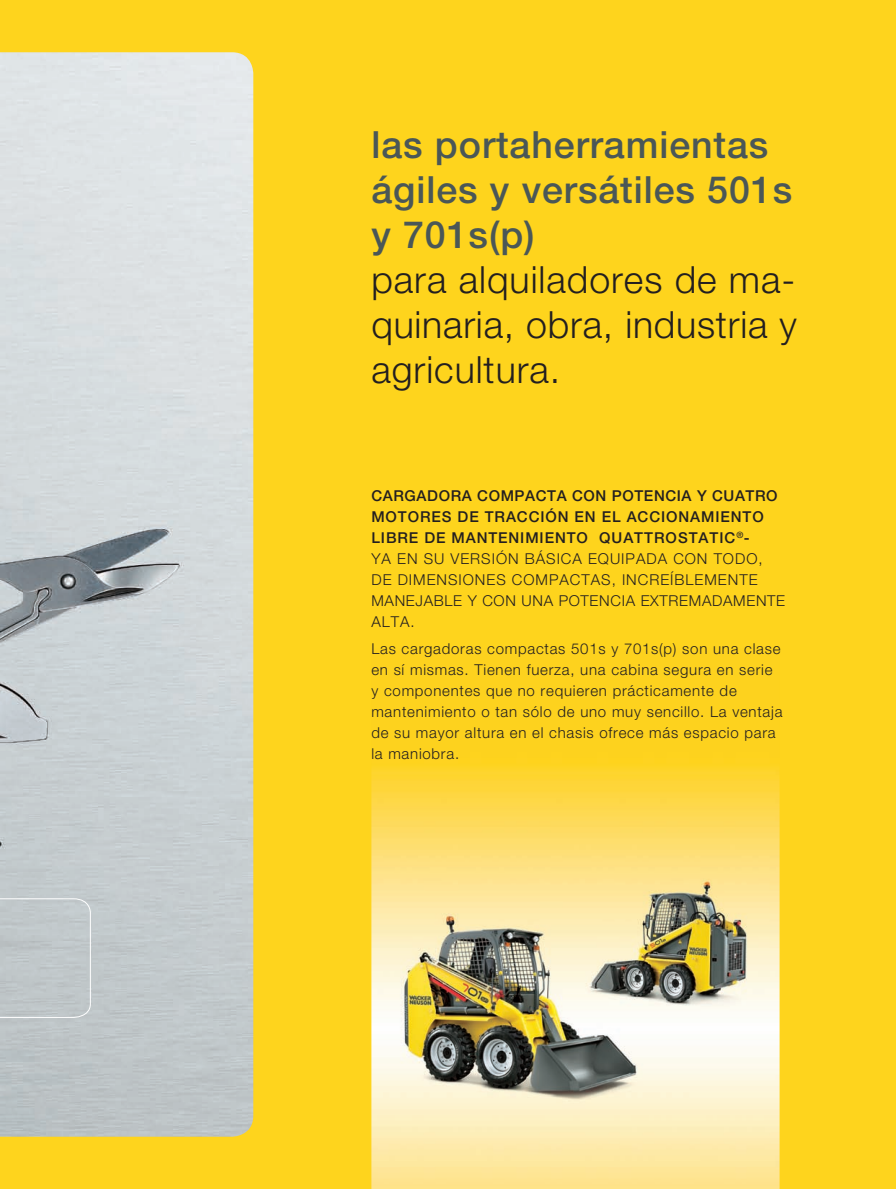
<style>
.page{position:relative;width:896px;height:1189px;background:#fff}
.page>*{position:absolute;margin:0;border:0;box-sizing:border-box;transform-origin:0 0}
.t1{font:300 37.5px/45px "Helvetica Neue";letter-spacing:.025em;color:#231f20;text-align:justify}
.t2{font:500 37.5px/45px "Helvetica Neue";letter-spacing:.025em;color:#4a5757}
.t3{font:300 15px/21px "Helvetica Neue";letter-spacing:.05em;color:#231f20}
.s1{font-weight:500}
</style>
<div class="page">
<div style="left:1px;top:0;width:894px;height:1189px;background:#fed41d"></div>
<hr style="left:0;top:0;width:1px;height:1189px;background:#fed41d">
<img style="left:0;top:52px;width:253px;height:1085px">
<img style="left:371px;top:769px;width:408px;height:420px">
<svg style="left:0;top:898px;width:91px;height:120px;background:#c1c7ca"></svg>
<h1 class="t2" style="left:371px;top:122px;width:422px">las portaherramientas ágiles y versátiles 501s y 701s(p)</h1>
<h1 class="t1" style="left:371px;top:256px;width:427px">para alquiladores de ma&shy;quinaria, obra, industria y agricultura.</h1>
<p class="t3" style="left:371px;top:485px;width:415px"><span class="s1">CARGADORA COMPACTA CON POTENCIA Y CUATRO MOTORES DE TRACCIÓN EN EL ACCIONAMIENTO LIBRE DE MANTENIMIENTO QUATTROSTATIC</span><sup>®</sup><span class="s1">-<br></span>YA EN SU VERSIÓN BÁSICA EQUIPADA CON TODO, DE DIMENSIONES COMPACTAS, INCREÍBLEMENTE MANEJABLE Y CON UNA POTENCIA EXTREMADAMENTE ALTA.</p>
<p class="t3" style="left:371px;top:638px;width:412px">Las cargadoras compactas 501s y 701s(p) son una clase en sí mismas. Tienen fuerza, una cabina segura en serie y componentes que no requieren prácticamente de mantenimiento o tan sólo de uno muy sencillo. La ventaja de su mayor altura en el chasis ofrece más espacio para la maniobra.</p>
</div>
